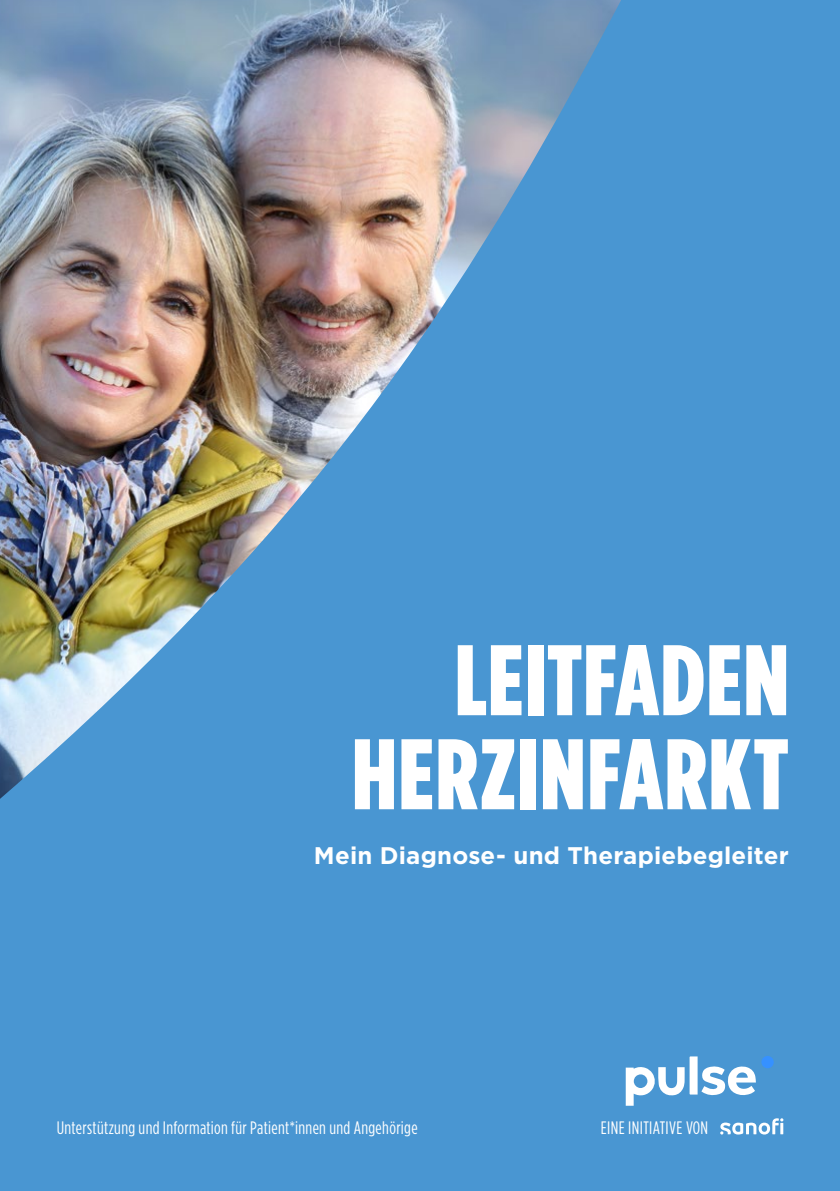
<style>
.page{position:relative;width:840px;height:1191px;background:#fff}
.page>*{position:absolute;margin:0;border:0;box-sizing:border-box;transform-origin:0 0}
.t1{font:900 100px/94px "Gotham Condensed";letter-spacing:.02em;color:#fff;text-align:right}
.t2{font:700 24px "Gotham";letter-spacing:.01em;color:#fff}
.t3{font:18px "Gotham Condensed";letter-spacing:.02em;color:#fff}
</style>
<div class="page">
<img style="left:0;top:0;width:839px;height:1191px">
<svg style="left:719px;top:1118px;width:64px;height:16px"></svg>
<svg style="left:625px;top:1056px;width:130px;height:49px"></svg>
<svg style="left:760px;top:1055px;width:13px;height:13px"></svg>
<h1 class="t1" style="left:352px;top:632px;width:438px">LEITFADEN<br>HERZINFARKT</h1>
<h2 class="t2" style="left:314px;top:842px;width:476px">Mein Diagnose- und Therapiebegleiter</h2>
<p class="t3" style="left:57px;top:1118px;width:362px">Unterstützung und Information für Patient*innen und Angehörige</p>
<p class="t3" style="left:600px;top:1118px;width:109px">EINE INITIATIVE VON</p>
</div>
